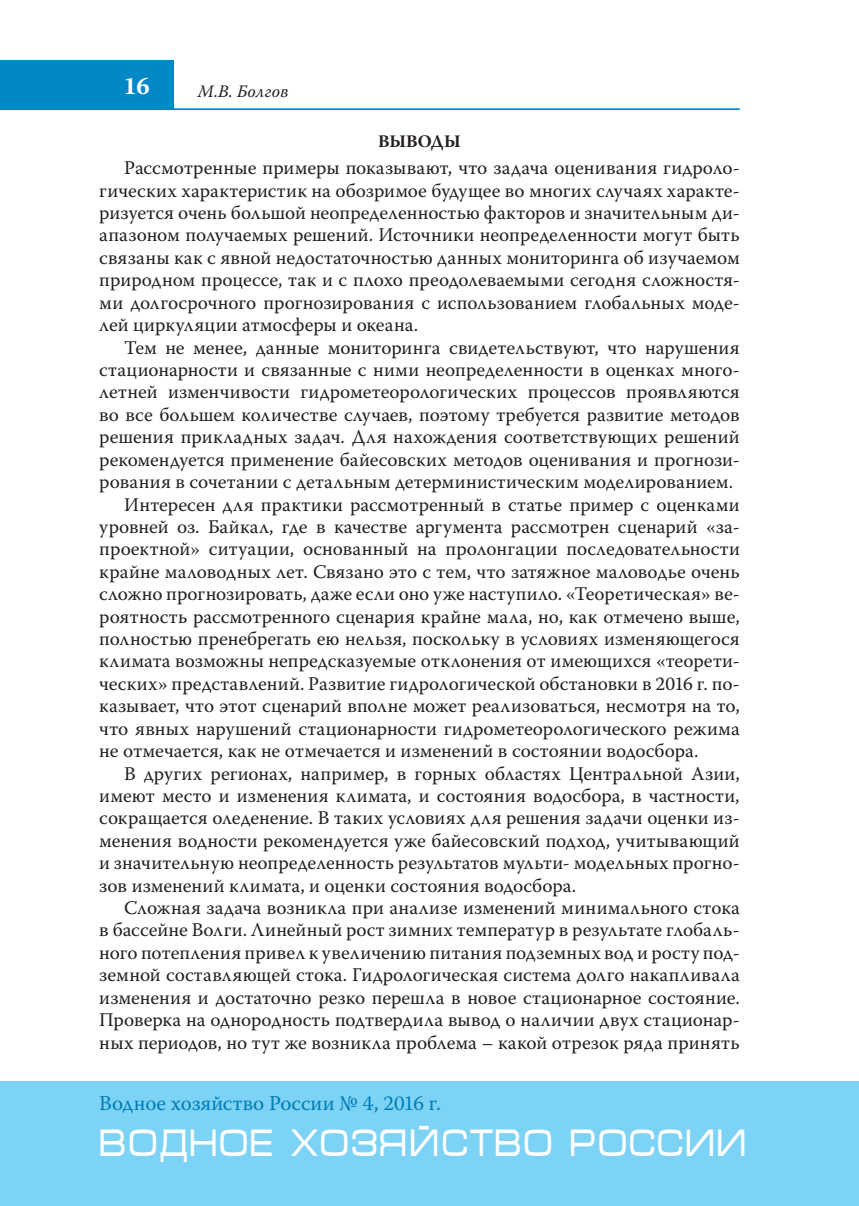
<style>
.page{position:relative;width:859px;height:1206px;background:#fff}
.page>*{position:absolute;margin:0;border:0;box-sizing:border-box;transform-origin:0 0}
.t1{font:38.5px "Micra";color:#fff;scale:.81 1}
.t2{font:700 24.5px "Warnock Pro";color:#fff}
.t3{font:21px "Warnock Pro";color:#007cb6}
.t4{font:19.25px/22.4px "Warnock Pro";letter-spacing:.005em;color:#231f20;text-align:justify}
.t5{font:italic 17.5px "Warnock Pro";letter-spacing:.005em;color:#231f20}
.t6{font:700 17.5px "Warnock Pro";color:#231f20}
</style>
<div class="page">
<hr style="left:0;top:108px;width:739px;height:2px;background:#0088c7">
<div style="left:0;top:60px;width:174px;height:50px;background:#0088c7"></div>
<div style="left:0;top:1081px;width:858px;height:124px;background:#7cd3f6"></div>
<p class="t2" style="left:123px;top:71px;width:28px">16</p>
<p class="t5" style="left:198px;top:81px;width:92px">М.В. Болгов</p>
<p class="t6" style="left:378px;top:131px;width:84px">Выводы</p>
<p class="t4" style="left:99px;top:156px;width:641px;text-indent:25px">Рассмотренные примеры показывают, что задача оценивания гидроло&shy;гических характеристик на обозримое будущее во многих случаях характе&shy;ризуется очень большой неопределенностью факторов и значительным ди&shy;апазоном получаемых решений. Источники неопределенности могут быть связаны как с явной недостаточностью данных мониторинга об изучаемом природном процессе, так и с плохо преодолеваемыми сегодня сложностя&shy;ми долгосрочного прогнозирования с использованием глобальных моде&shy;лей циркуляции атмосферы и океана.</p>
<p class="t4" style="left:124px;top:336px;width:617px">Тем не менее, данные мониторинга свидетельствуют, что нарушения</p>
<p class="t4" style="left:99px;top:358px;width:641px">стационарности и связанные с ними неопределенности в оценках много-</p>
<p class="t4" style="left:99px;top:380px;width:641px">летней изменчивости гидрометеорологических процессов проявляются</p>
<p class="t4" style="left:99px;top:403px;width:641px">во все большем количестве случаев, поэтому требуется развитие методов</p>
<p class="t4" style="left:99px;top:425px;width:641px">решения прикладных задач. Для нахождения соответствующих решений</p>
<p class="t4" style="left:99px;top:448px;width:641px">рекомендуется применение байесовских методов оценивания и прогнози-</p>
<p class="t4" style="left:99px;top:470px;width:635px">рования в сочетании с детальным детерминистическим моделированием.</p>
<p class="t4" style="left:124px;top:492px;width:617px">Интересен для практики рассмотренный в статье пример с оценками</p>
<p class="t4" style="left:99px;top:515px;width:641px">уровней оз. Байкал, где в качестве аргумента рассмотрен сценарий «за-</p>
<p class="t4" style="left:99px;top:537px;width:641px">проектной» ситуации, основанный на пролонгации последовательности</p>
<p class="t4" style="left:99px;top:560px;width:641px">крайне маловодных лет. Связано это с тем, что затяжное маловодье очень</p>
<p class="t4" style="left:99px;top:582px;width:641px">сложно прогнозировать, даже если оно уже наступило. «Теоретическая» ве-</p>
<p class="t4" style="left:99px;top:604px;width:641px">роятность рассмотренного сценария крайне мала, но, как отмечено выше,</p>
<p class="t4" style="left:99px;top:627px;width:641px">полностью пренебрегать ею нельзя, поскольку в условиях изменяющегося</p>
<p class="t4" style="left:99px;top:649px;width:641px">климата возможны непредсказуемые отклонения от имеющихся «теорети-</p>
<p class="t4" style="left:99px;top:672px;width:641px">ческих» представлений. Развитие гидрологической обстановки в 2016 г. по-</p>
<p class="t4" style="left:99px;top:694px;width:642px">казывает, что этот сценарий вполне может реализоваться, несмотря на то,</p>
<p class="t4" style="left:99px;top:716px;width:641px">что явных нарушений стационарности гидрометеорологического режима</p>
<p class="t4" style="left:99px;top:739px;width:600px">не отмечается, как не отмечается и изменений в состоянии водосбора.</p>
<p class="t4" style="left:124px;top:761px;width:617px">В других регионах, например, в горных областях Центральной Азии,</p>
<p class="t4" style="left:99px;top:784px;width:641px">имеют место и изменения климата, и состояния водосбора, в частности,</p>
<p class="t4" style="left:99px;top:806px;width:641px">сокращается оледенение. В таких условиях для решения задачи оценки из-</p>
<p class="t4" style="left:99px;top:829px;width:641px">менения водности рекомендуется уже байесовский подход, учитывающий</p>
<p class="t4" style="left:99px;top:851px;width:641px">и значительную неопределенность результатов мульти- модельных прогно-</p>
<p class="t4" style="left:99px;top:873px;width:478px">зов изменений климата, и оценки состояния водосбора.</p>
<p class="t4" style="left:124px;top:896px;width:617px">Сложная задача возникла при анализе изменений минимального стока</p>
<p class="t4" style="left:99px;top:918px;width:641px">в бассейне Волги. Линейный рост зимних температур в результате глобаль-</p>
<p class="t4" style="left:99px;top:941px;width:641px">ного потепления привел к увеличению питания подземных вод и росту под-</p>
<p class="t4" style="left:99px;top:963px;width:641px">земной составляющей стока. Гидрологическая система долго накапливала</p>
<p class="t4" style="left:99px;top:985px;width:641px">изменения и достаточно резко перешла в новое стационарное состояние.</p>
<p class="t4" style="left:99px;top:1008px;width:641px">Проверка на однородность подтвердила вывод о наличии двух стационар-</p>
<p class="t4" style="left:99px;top:1030px;width:641px">ных периодов, но тут же возникла проблема – какой отрезок ряда принять</p>
<p class="t3" style="left:99px;top:1090px;width:343px">Водное хозяйство России № 4, 2016 г.</p>
<h1 class="t1" style="left:99px;top:1122px;width:801px">ВОДНОЕ ХОЗЯЙСТВО РОССИИ</h1>
</div>
